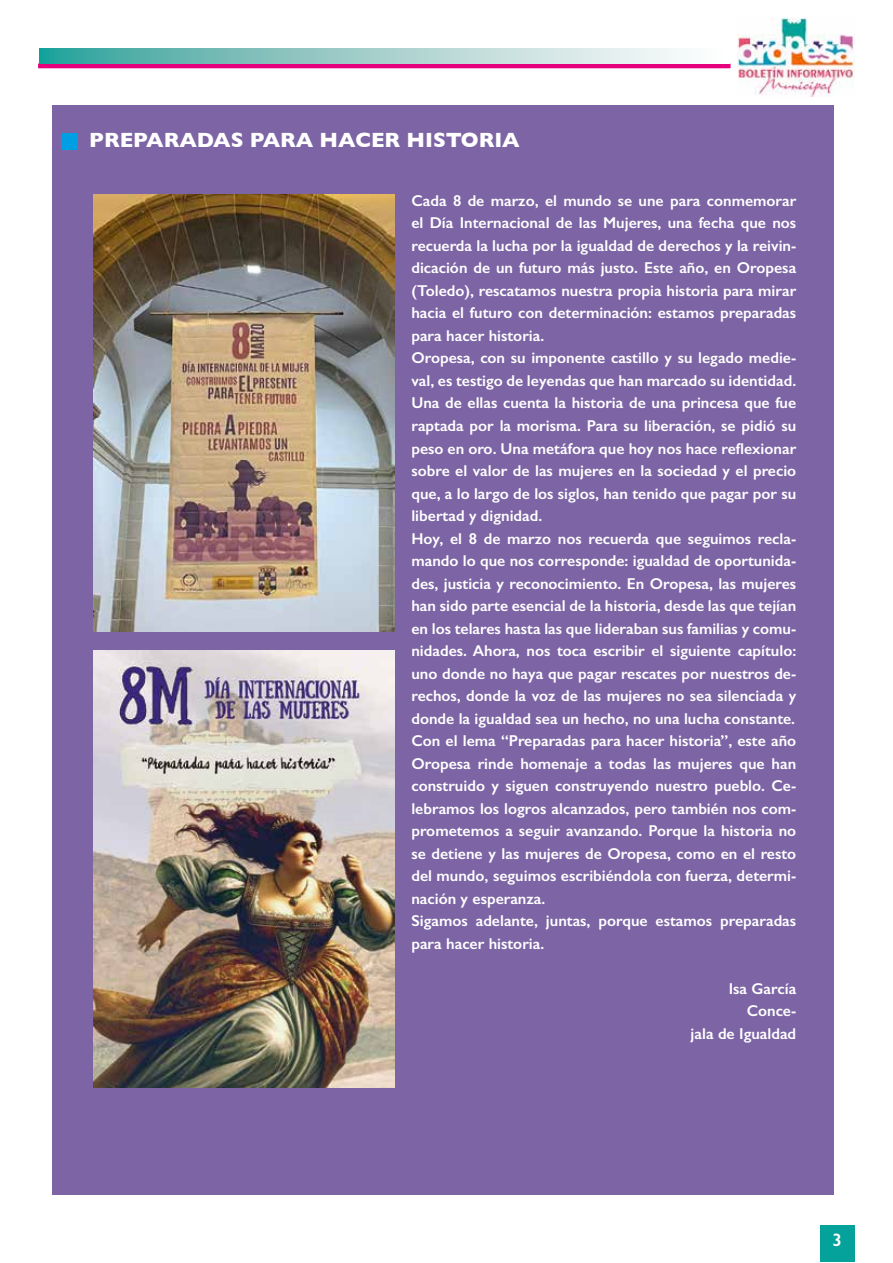
<style>
.page{position:relative;width:893px;height:1263px;background:#fff}
.page>*{position:absolute;margin:0;border:0;box-sizing:border-box;transform-origin:0 0}
.t1{font:700 21px "Gill Sans";color:#fff}
.t2{font:600 18px "Gill Sans";color:#fff}
.t3{font:600 15.75px/22.5px "Gill Sans";color:#fff}
</style>
<div class="page">
<img style="left:738px;top:17px;width:117px;height:79px">
<div style="left:52px;top:105px;width:781px;height:1090px;background:#7c64a5"></div>
<hr style="left:38px;top:64px;width:692px;height:4px;background:#e6007d">
<svg style="left:39px;top:48px;width:643px;height:16px;background:#9acdc9"></svg>
<div style="left:820px;top:1225px;width:35px;height:36px;background:#05a29b"></div>
<div style="left:61px;top:133px;width:16px;height:17px;background:#009fe3"></div>
<img style="left:94px;top:194px;width:301px;height:437px">
<img style="left:94px;top:650px;width:301px;height:437px">
<h1 class="t1" style="left:89px;top:123px;width:432px">PREPARADAS PARA HACER HISTORIA</h1>
<p class="t3" style="left:411px;top:189px;width:386px">Cada 8 de marzo, el mundo se une para conmemorar el Día Internacional de las Mujeres, una fecha que nos recuerda la lucha por la igualdad de derechos y la reivin&shy;dicación de un futuro más justo. Este año, en Oropesa (Toledo), rescatamos nuestra propia historia para mirar hacia el futuro con determinación: estamos preparadas para hacer historia.<br>Oropesa, con su imponente castillo y su legado medie&shy;val, es testigo de leyendas que han marcado su identidad.<br>Una de ellas cuenta la historia de una princesa que fue raptada por la morisma. Para su liberación, se pidió su peso en oro. Una metáfora que hoy nos hace reflexionar sobre el valor de las mujeres en la sociedad y el precio que, a lo largo de los siglos, han tenido que pagar por su libertad y dignidad.<br>Hoy, el 8 de marzo nos recuerda que seguimos recla&shy;mando lo que nos corresponde: igualdad de oportunida&shy;des, justicia y reconocimiento. En Oropesa, las mujeres han sido parte esencial de la historia, desde las que tejían en los telares hasta las que lideraban sus familias y comu&shy;nidades. Ahora, nos toca escribir el siguiente capítulo: uno donde no haya que pagar rescates por nuestros de&shy;rechos, donde la voz de las mujeres no sea silenciada y donde la igualdad sea un hecho, no una lucha constante.<br>Con el lema “Preparadas para hacer historia”, este año Oropesa rinde homenaje a todas las mujeres que han construido y siguen construyendo nuestro pueblo. Ce&shy;lebramos los logros alcanzados, pero también nos com&shy;prometemos a seguir avanzando. Porque la historia no se detiene y las mujeres de Oropesa, como en el resto del mundo, seguimos escribiéndola con fuerza, determi&shy;nación y esperanza.<br>Sigamos adelante, juntas, porque estamos preparadas para hacer historia.</p>
<p class="t3" style="left:691px;top:977px;width:107px;text-align:right">Isa García<br>Conce-<br>jala de Igualdad</p>
<p class="t2" style="left:832px;top:1229px;width:11px">3</p>
</div>
